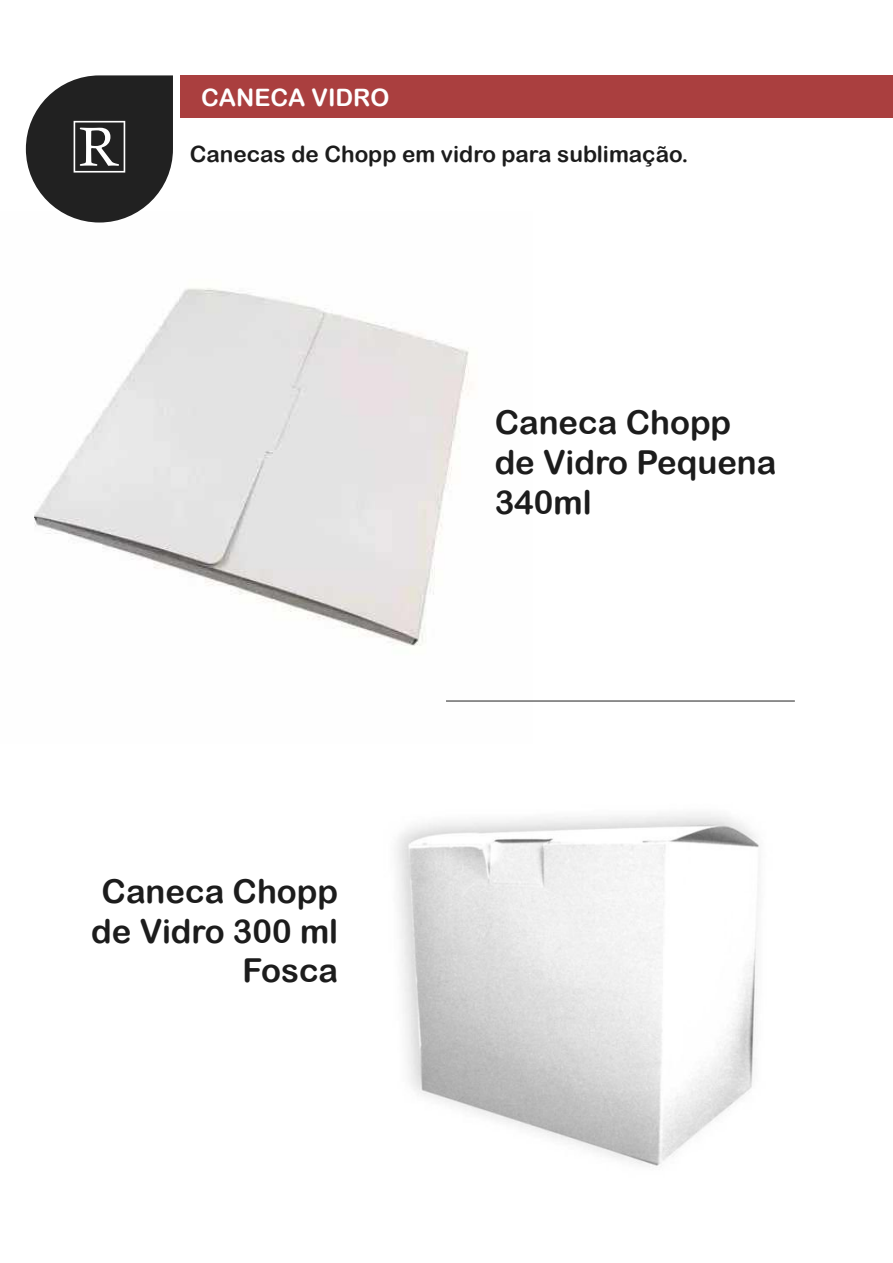
<style>
.page{position:relative;width:893px;height:1263px;background:#fff}
.page>*{position:absolute;margin:0;border:0;box-sizing:border-box;transform-origin:0 0}
.t1{font:33px/39.6px "Arial Rounded MT Bold";color:#1c1c1c}
.t2{font:24px "Arial Rounded MT Bold";color:#fff}
.t3{font:22.5px "Arial Rounded MT Bold";color:#1c1c1c}
</style>
<div class="page">
<img style="left:396px;top:813px;width:363px;height:354px">
<img style="left:34px;top:222px;width:435px;height:424px">
<div style="left:180px;top:75px;width:713px;height:43px;background:#aa3f3f"></div>
<svg style="left:26px;top:75px;width:147px;height:147px"></svg>
<hr style="left:446px;top:700px;width:349px;height:2px;background:#6b6b6b">
<p class="t2" style="left:201px;top:84px;width:190px">CANECA VIDRO</p>
<p class="t3" style="left:190px;top:141px;width:500px">Canecas de Chopp em vidro para sublimação.</p>
<p class="t1" style="left:91px;top:871px;width:248px;text-align:right">Caneca Chopp de Vidro 300 ml<br>Fosca</p>
<p class="t1" style="left:495px;top:402px;width:283px">Caneca Chopp de Vidro Pequena<br>340ml</p>
</div>
